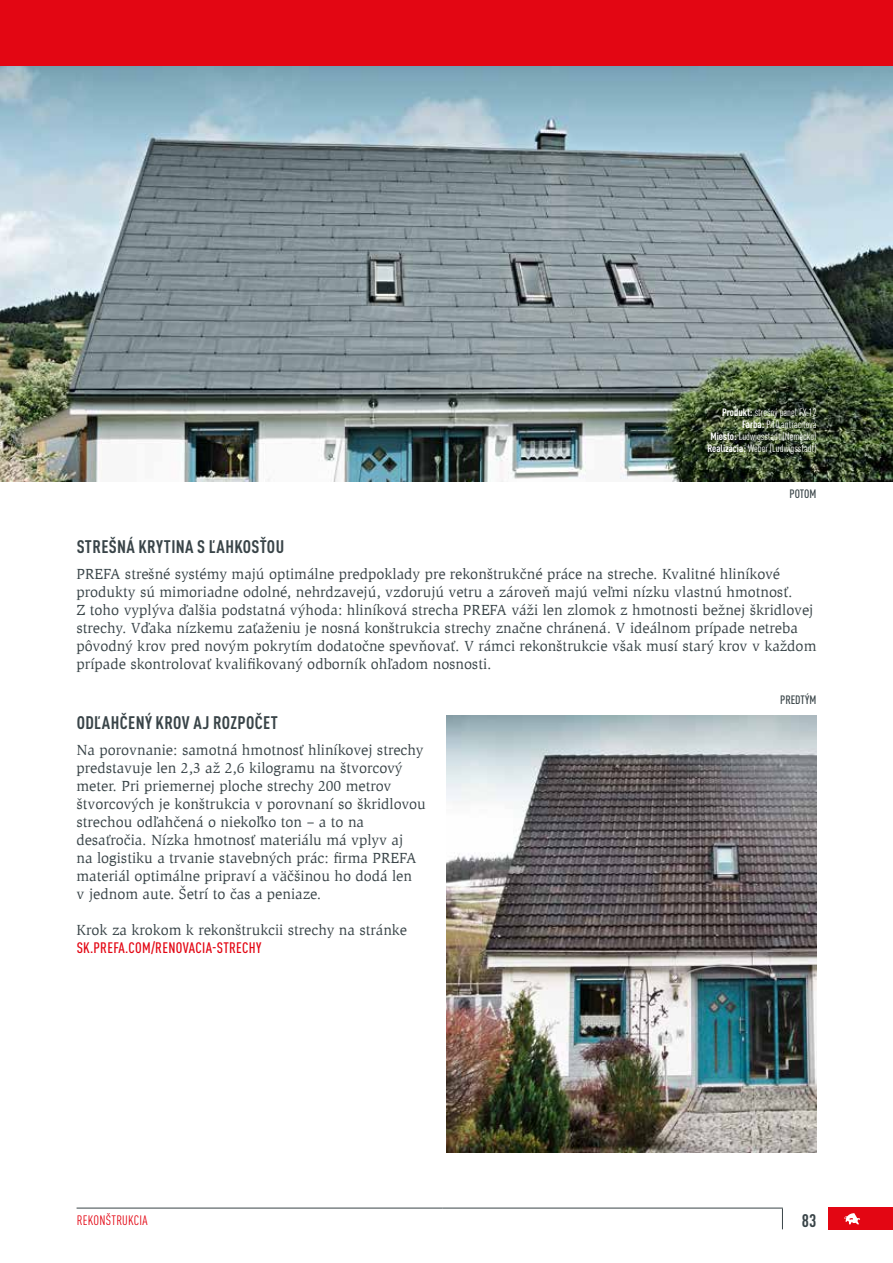
<style>
.page{position:relative;width:893px;height:1263px;background:#fff}
.page>*{position:absolute;margin:0;border:0;box-sizing:border-box;transform-origin:0 0}
.t1{font:700 condensed 18px "DIN Pro";letter-spacing:.02em;color:#394448}
.t2{font:15px/18px "Slimbach Pro";color:#394448}
.t3{font:500 condensed 15px "DIN Pro";letter-spacing:.02em;color:#e30613}
.t4{font:condensed 13.5px "DIN Pro";letter-spacing:.02em;color:#e30613}
.t5{font:500 condensed 12px "DIN Pro";letter-spacing:-.005em;color:#394448}
.t6{font:condensed 10.5px/12px "DIN Pro";color:#fff;text-align:right}
.s1{font-weight:700}
</style>
<div class="page">
<div style="left:829px;top:1208px;width:64px;height:22px;background:#e30613"></div>
<svg style="left:844px;top:1213px;width:16px;height:11px"></svg>
<div style="left:0;top:0;width:893px;height:66px;background:#e30613"></div>
<hr style="left:77px;top:1208px;width:365px;height:1px;background:#394448">
<hr style="left:442px;top:1208px;width:341px;height:1px;background:#394448">
<svg style="left:782px;top:1208px;width:1px;height:21px"></svg>
<img style="left:0;top:66px;width:893px;height:416px">
<img style="left:446px;top:716px;width:370px;height:436px">
<p class="t6" style="left:707px;top:405px;width:111px"><span class="s1">Produkt:</span> strešný panel FX.12<br><span class="s1">Farba:</span> P.10 antracitová<br><span class="s1">Miesto:</span> Ludwigsstadt (Nemecko)<br><span class="s1">Realizácia:</span> Weber (Ludwigsstadt)</p>
<p class="t5" style="left:790px;top:484px;width:28px">POTOM</p>
<p class="t1" style="left:77px;top:533px;width:209px">STREŠNÁ KRYTINA S ĽAHKOSŤOU</p>
<p class="t2" style="left:77px;top:565px;width:741px">PREFA strešné systémy majú optimálne predpoklady pre rekonštrukčné práce na streche. Kvalitné hliníkové produkty sú mimoriadne odolné, nehrdzavejú, vzdorujú vetru a zároveň majú veľmi nízku vlastnú hmotnosť.<br>Z toho vyplýva ďalšia podstatná výhoda: hliníková strecha PREFA váži len zlomok z hmotnosti bežnej škridlovej strechy. Vďaka nízkemu zaťaženiu je nosná konštrukcia strechy značne chránená. V ideálnom prípade netreba pôvodný krov pred novým pokrytím dodatočne spevňovať. V rámci rekonštrukcie však musí starý krov v každom prípade skontrolovať kvalifikovaný odborník ohľadom nosnosti.</p>
<p class="t5" style="left:780px;top:691px;width:38px">PREDTÝM</p>
<p class="t1" style="left:77px;top:709px;width:203px">ODĽAHČENÝ KROV AJ ROZPOČET</p>
<p class="t2" style="left:77px;top:741px;width:351px">Na porovnanie: samotná hmotnosť hliníkovej strechy predstavuje len 2,3 až 2,6 kilogramu na štvorcový meter. Pri priemernej ploche strechy 200 metrov štvorcových je konštrukcia v porovnaní so škridlovou strechou odľahčená o niekoľko ton – a to na desaťročia. Nízka hmotnosť materiálu má vplyv aj<br>na logistiku a trvanie stavebných prác: firma PREFA materiál optimálne pripraví a väčšinou ho dodá len<br>v jednom aute. Šetrí to čas a peniaze.</p>
<p class="t2" style="left:77px;top:921px;width:332px">Krok za krokom k rekonštrukcii strechy na stránke</p>
<p class="t3" style="left:77px;top:937px;width:186px">SK.PREFA.COM/RENOVACIA-STRECHY</p>
<p class="t4" style="left:77px;top:1211px;width:72px">Rekonštrukcia</p>
<p class="t1" style="left:802px;top:1206px;width:16px">83</p>
</div>
